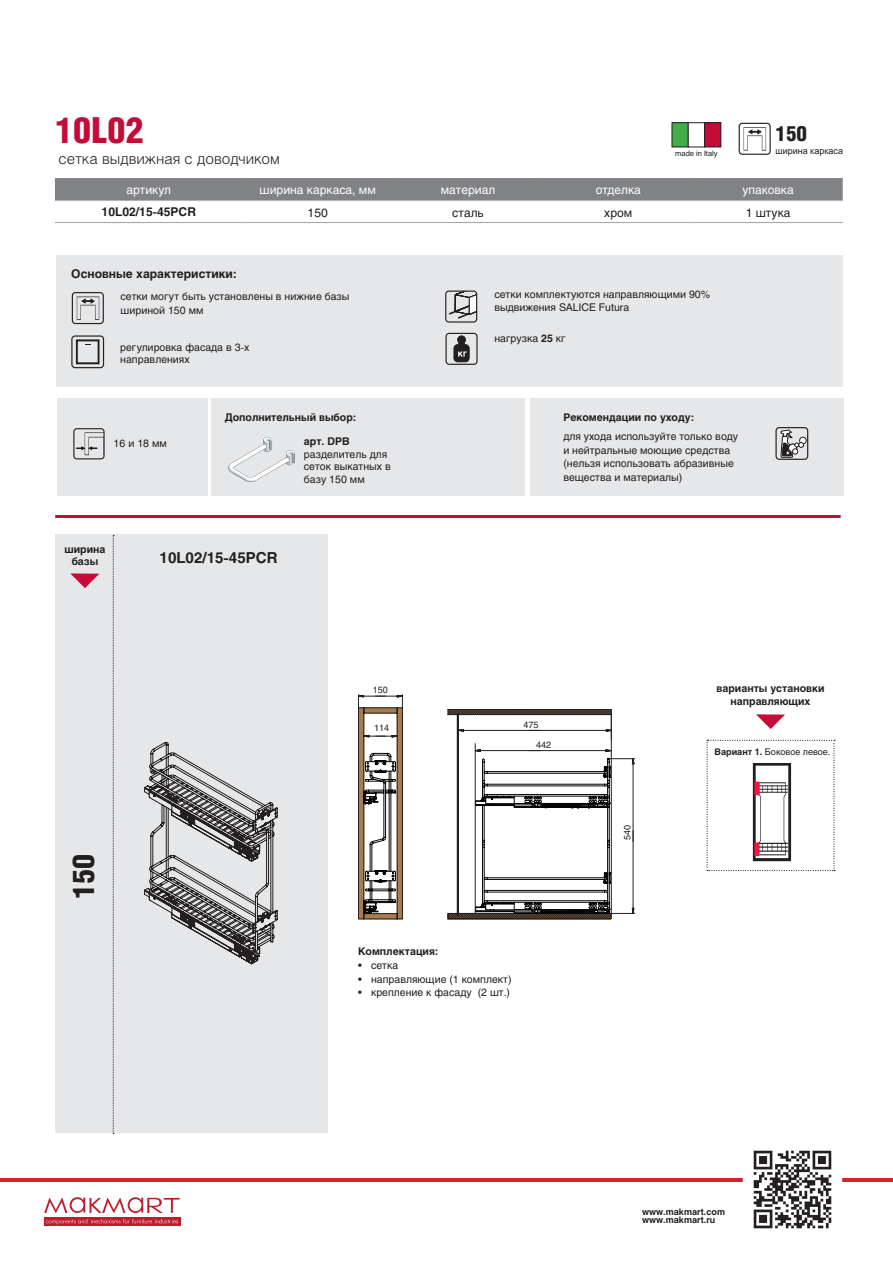
<style>
.page{position:relative;width:893px;height:1263px;background:#fff}
.page>*{position:absolute;margin:0;border:0;box-sizing:border-box;transform-origin:0 0}
.АРТ{font:900 condensed 36px "Helios";color:#c40c37}
.t1{font:900 30px "Helios Cond";color:#231f20}
.t2{font:900 21px "Helios Cond";color:#231f20}
.подпись_под_арт{font:300 15px "Helios";color:#231f20}
.articul{font:700 15px "Helios";color:#231f20}
.t3{font:12px "Helios";color:#fff}
.t4{font:700 12px "Helios";color:#231f20}
.t5{font:12px "Helios";color:#231f20}
.схемы{font:10.5px/13.5px "Helios";color:#231f20}
.артикулы{font:700 10.5px/12.6px "Helios";color:#231f20;text-align:center}
.артикулы-2{font:10.5px/12.6px "Helios";color:#231f20}
.схемы-2{font:9px "Helios";color:#231f20}
.t6{font:700 9px/8.6px "Helios";color:#231f20}
.t7{font:9px "Arial";color:#231f20}
.t8{font:7.5px "Helios";color:#231f20}
.s1{font-weight:700}
</style>
<div class="page">
<hr style="left:0;top:1178px;width:893px;height:3px;background:#d1232a">
<img style="left:746px;top:1150px;width:93px;height:79px">
<div style="left:44px;top:1217px;width:136px;height:9px;background:#be1d2c"></div>
<svg style="left:46px;top:1219px;width:132px;height:5px"></svg>
<svg style="left:44px;top:1197px;width:136px;height:16px"></svg>
<div style="left:57px;top:398px;width:151px;height:98px;background:#e6e7e9"></div>
<div style="left:55px;top:178px;width:788px;height:23px;background:#808285"></div>
<hr style="left:55px;top:222px;width:188px;height:1px;background:#a8a9ad">
<hr style="left:243px;top:222px;width:150px;height:1px;background:#a8a9ad">
<hr style="left:393px;top:222px;width:150px;height:1px;background:#a8a9ad">
<hr style="left:543px;top:222px;width:150px;height:1px;background:#a8a9ad">
<hr style="left:693px;top:222px;width:150px;height:1px;background:#a8a9ad">
<div style="left:530px;top:398px;width:313px;height:98px;background:#e6e7e9"></div>
<div style="left:56px;top:255px;width:787px;height:131px;background:#e6e7e9"></div>
<div style="left:71px;top:335px;width:33px;height:33px;border:1px solid #231f20;border-radius:3px"></div>
<svg style="left:76px;top:339px;width:23px;height:25px"></svg>
<div style="left:72px;top:292px;width:32px;height:32px;border:1px solid #231f20;border-radius:3px"></div>
<svg style="left:77px;top:297px;width:22px;height:23px"></svg>
<div style="left:445px;top:333px;width:33px;height:32px;border:1px solid #231f20;border-radius:3px"></div>
<svg style="left:453px;top:335px;width:17px;height:27px"></svg>
<svg style="left:449px;top:291px;width:28px;height:28px"></svg>
<div style="left:445px;top:291px;width:32px;height:32px;border:1px solid #231f20;border-radius:3px"></div>
<div style="left:73px;top:428px;width:32px;height:31px;border:1px solid #231f20;border-radius:3px"></div>
<svg style="left:76px;top:432px;width:28px;height:23px"></svg>
<div style="left:55px;top:534px;width:272px;height:599px;background:#e6e7e9"></div>
<hr style="left:55px;top:515px;width:786px;height:3px;background:#c40c37">
<svg style="left:113px;top:535px;width:1px;height:599px"></svg>
<svg style="left:70px;top:573px;width:29px;height:15px"></svg>
<svg style="left:756px;top:714px;width:29px;height:15px"></svg>
<svg style="left:144px;top:742px;width:134px;height:222px"></svg>
<svg style="left:706px;top:740px;width:129px;height:131px"></svg>
<hr style="left:755px;top:843px;width:4px;height:13px;background:#ed1845">
<div style="left:754px;top:842px;width:5px;height:14px;border:1px solid #ed1845"></div>
<svg style="left:358px;top:694px;width:45px;height:225px"></svg>
<svg style="left:448px;top:709px;width:187px;height:210px"></svg>
<div style="left:739px;top:123px;width:32px;height:32px;border:1px solid #231f20;border-radius:3px"></div>
<svg style="left:744px;top:127px;width:22px;height:24px"></svg>
<div style="left:672px;top:123px;width:16px;height:24px;background:#40ae49"></div>
<div style="left:688px;top:122px;width:17px;height:25px;border:1px solid #231f20"></div>
<div style="left:705px;top:123px;width:16px;height:24px;background:#c40c37"></div>
<div style="left:704px;top:122px;width:17px;height:25px;border:1px solid #231f20"></div>
<div style="left:775px;top:427px;width:33px;height:33px;border:1px solid #231f20;border-radius:3px"></div>
<div style="left:800px;top:437px;width:6px;height:7px;background:#322f30;border-radius:50%"></div>
<div style="left:799px;top:437px;width:7px;height:7px;border:1px solid #231f20;border-radius:50%"></div>
<svg style="left:781px;top:428px;width:23px;height:30px"></svg>
<div style="left:212px;top:398px;width:313px;height:98px;background:#e6e7e9"></div>
<img style="left:228px;top:437px;width:67px;height:45px">
<p class="АРТ" style="left:55px;top:111px;width:90px">10L02</p>
<p class="подпись_под_арт" style="left:59px;top:150px;width:223px">cетка выдвижная с доводчиком</p>
<p class="t2" style="left:775px;top:121px;width:33px">150</p>
<p class="t8" style="left:675px;top:148px;width:44px">made in Italy</p>
<p class="t7" style="left:775px;top:145px;width:69px">ширина каркаса</p>
<p class="t3" style="left:126px;top:183px;width:46px">артикул</p>
<p class="t3" style="left:260px;top:183px;width:118px">ширина каркаса, мм</p>
<p class="t3" style="left:441px;top:183px;width:56px">материал</p>
<p class="t3" style="left:596px;top:183px;width:47px">отделка</p>
<p class="t3" style="left:742px;top:183px;width:53px">упаковка</p>
<p class="t4" style="left:102px;top:205px;width:96px">10L02/15-45PCR</p>
<p class="t5" style="left:308px;top:205px;width:22px">150</p>
<p class="t5" style="left:452px;top:205px;width:33px">сталь</p>
<p class="t5" style="left:604px;top:205px;width:29px">хром</p>
<p class="t5" style="left:746px;top:205px;width:46px">1 штука</p>
<p class="t4" style="left:71px;top:267px;width:167px">Основные характеристики:</p>
<p class="схемы" style="left:121px;top:290px;width:230px">сетки могут быть установлены в нижние базы шириной 150 мм</p>
<p class="схемы" style="left:120px;top:341px;width:131px;line-height:12.6px">регулировка фасада в 3-х направлениях</p>
<p class="схемы" style="left:114px;top:436px;width:55px">16 и 18 мм</p>
<p class="артикулы" style="left:225px;top:411px;width:133px">Дополнительный выбор:</p>
<p class="артикулы" style="left:304px;top:435px;width:47px">арт. DPB</p>
<p class="артикулы-2" style="left:304px;top:447px;width:88px">разделитель для сеток выкатных в базу 150 мм</p>
<p class="артикулы" style="left:64px;top:543px;width:43px">ширина базы</p>
<p class="articul" style="left:160px;top:548px;width:119px">10L02/15-45PCR</p>
<p class="схемы-2" style="left:373px;top:684px;width:17px">150</p>
<p class="схемы-2" style="left:374px;top:722px;width:17px">114</p>
<p class="t1" style="left:66px;top:899px;width:47px;rotate:-90deg">150</p>
<p class="схемы" style="left:494px;top:288px;width:217px;line-height:12.6px">сетки комплектуются направляющими 90% выдвижения SALICE Futura</p>
<p class="схемы" style="left:494px;top:331px;width:73px">нагрузка <span class="s1">25</span> кг</p>
<p class="артикулы" style="left:563px;top:411px;width:132px">Рекомендации по уходу:</p>
<p class="схемы" style="left:563px;top:430px;width:176px">для ухода используйте только воду и нейтральные моющие средства (нельзя использовать абразивные вещества и материалы)</p>
<p class="схемы-2" style="left:523px;top:719px;width:17px">475</p>
<p class="схемы-2" style="left:536px;top:739px;width:17px">442</p>
<p class="схемы-2" style="left:622px;top:840px;width:17px;rotate:-90deg">540</p>
<p class="артикулы" style="left:717px;top:682px;width:109px">варианты установки направляющих</p>
<p class="схемы-2" style="left:715px;top:746px;width:117px"><span class="s1">Вариант 1.</span> Боковое левое.</p>
<p class="артикулы" style="left:358px;top:945px;width:82px">Комплектация:</p>
<p class="схемы" style="left:358px;top:959px;width:41px">• сетка</p>
<p class="схемы" style="left:358px;top:972px;width:155px">• направляющие (1 комплект)</p>
<p class="схемы" style="left:358px;top:986px;width:153px">• крепление к фасаду (2 шт.)</p>
<p class="t6" style="left:642px;top:1207px;width:84px">www.makmart.com www.makmart.ru</p>
</div>
